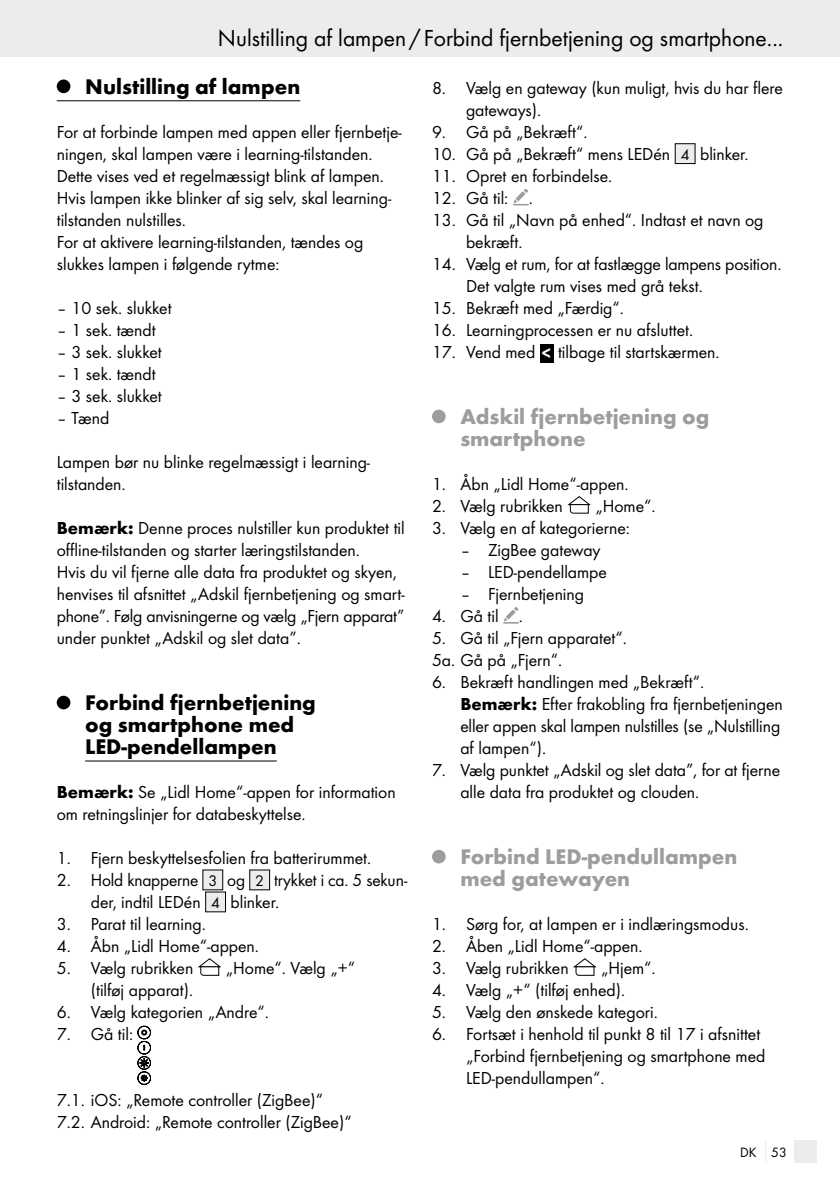
<style>
.page{position:relative;width:840px;height:1191px;background:#fff}
.page>*{position:absolute;margin:0;border:0;box-sizing:border-box;transform-origin:0 0}
.t1{font:24px "Futura Boo";color:#000}
.t2{font:700 22px/22px "Futura";color:#000}
.t3{font:700 22px/22px "Futura";color:#9c9d9d}
.t4{font:18px/22px "Futura Boo";color:#000}
.t5{font:14px "Futura Boo";color:#000}
.s1{font-family:"Futura";font-weight:700}
.s2{font-size:16px}
.s3{font-family:"Futura Dem";color:#fff}
</style>
<div class="page">
<div style="left:794px;top:1140px;width:22px;height:22px;background:#ececec"></div>
<div style="left:0;top:0;width:839px;height:57px;background:#ececec"></div>
<hr style="left:57px;top:100px;width:243px;height:1px;background:#000">
<hr style="left:85px;top:760px;width:191px;height:1px;background:#000">
<div style="left:57px;top:79px;width:13px;height:14px;background:#000;border-radius:50%"></div>
<div style="left:57px;top:695px;width:13px;height:14px;background:#000;border-radius:50%"></div>
<div style="left:203px;top:870px;width:19px;height:20px;background:#ececec"></div>
<div style="left:249px;top:870px;width:20px;height:20px;background:#ececec"></div>
<div style="left:249px;top:869px;width:21px;height:21px;border:1px solid #000"></div>
<div style="left:205px;top:892px;width:20px;height:20px;background:#ececec"></div>
<div style="left:205px;top:891px;width:21px;height:21px;border:1px solid #000"></div>
<svg style="left:198px;top:958px;width:24px;height:18px"></svg>
<svg style="left:137px;top:1025px;width:14px;height:60px"></svg>
<div style="left:674px;top:144px;width:20px;height:20px;background:#ececec"></div>
<div style="left:674px;top:143px;width:21px;height:21px;border:1px solid #000"></div>
<svg style="left:513px;top:189px;width:15px;height:16px"></svg>
<div style="left:539px;top:344px;width:14px;height:18px;background:#000"></div>
<div style="left:432px;top:409px;width:13px;height:14px;background:#9c9d9d;border-radius:50%"></div>
<svg style="left:567px;top:496px;width:24px;height:18px"></svg>
<svg style="left:503px;top:607px;width:15px;height:16px"></svg>
<div style="left:432px;top:849px;width:13px;height:14px;background:#9c9d9d;border-radius:50%"></div>
<svg style="left:573px;top:958px;width:24px;height:18px"></svg>
<h1 class="t1" style="left:218px;top:24px;width:566px">Nulstilling af lampen / Forbind fjernbetjening og smartphone...</h1>
<p class="t2" style="left:85px;top:75px;width:216px">Nulstilling af lampen</p>
<p class="t4" style="left:57px;top:121px;width:346px">For at forbinde lampen med appen eller fjernbetje&shy;ningen, skal lampen være i learning-tilstanden.<br>Dette vises ved et regelmæssigt blink af lampen.<br>Hvis lampen ikke blinker af sig selv, skal learning&shy;tilstanden nulstilles.<br>For at aktivere learning-tilstanden, tændes og slukkes lampen i følgende rytme:</p>
<p class="t4" style="left:57px;top:297px;width:116px">– 10 sek. slukket</p>
<p class="t4" style="left:57px;top:319px;width:100px">– 1 sek. tændt</p>
<p class="t4" style="left:57px;top:341px;width:106px">– 3 sek. slukket</p>
<p class="t4" style="left:57px;top:363px;width:100px">– 1 sek. tændt</p>
<p class="t4" style="left:57px;top:385px;width:106px">– 3 sek. slukket</p>
<p class="t4" style="left:57px;top:407px;width:54px">– Tænd</p>
<p class="t4" style="left:57px;top:451px;width:315px">Lampen bør nu blinke regelmæssigt i learning&shy;tilstanden.</p>
<p class="t4" style="left:57px;top:517px;width:349px"><span class="s1">Bemærk:</span> Denne proces nulstiller kun produktet til offline-tilstanden og starter læringstilstanden.<br>Hvis du vil fjerne alle data fra produktet og skyen, henvises til afsnittet „Adskil fjernbetjening og smart&shy;phone”. Følg anvisningerne og vælg „Fjern apparat” under punktet „Adskil og slet data”.</p>
<p class="t4" style="left:466px;top:77px;width:318px;text-indent:-34px">8. Vælg en gateway (kun muligt, hvis du har flere gateways).</p>
<p class="t4" style="left:432px;top:121px;width:157px">9. Gå på „Bekræft“.</p>
<p class="t4" style="left:432px;top:143px;width:318px">10. Gå på „Bekræft“ mens LEDén <span class="s2">4</span> blinker.</p>
<p class="t4" style="left:432px;top:165px;width:182px">11. Opret en forbindelse.</p>
<p class="t4" style="left:432px;top:187px;width:102px">12. Gå til: .</p>
<p class="t4" style="left:466px;top:209px;width:299px;text-indent:-34px">13. Gå til „Navn på enhed“. Indtast et navn og bekræft.</p>
<p class="t4" style="left:466px;top:253px;width:317px;text-indent:-34px">14. Vælg et rum, for at fastlægge lampens position.<br>Det valgte rum vises med grå tekst.</p>
<p class="t4" style="left:432px;top:297px;width:193px">15. Bekræft med „Færdig“.</p>
<p class="t4" style="left:432px;top:319px;width:262px">16. Learningprocessen er nu afsluttet.</p>
<p class="t4" style="left:432px;top:341px;width:289px">17. Vend med <span class="s3">&lt;</span> tilbage til startskærmen.</p>
<p class="t3" style="left:460px;top:405px;width:250px">Adskil fjernbetjening og smartphone</p>
<p class="t4" style="left:432px;top:473px;width:198px">1. Åbn „Lidl Home“-appen.</p>
<p class="t4" style="left:432px;top:495px;width:132px">2. Vælg rubrikken</p>
<p class="t4" style="left:595px;top:495px;width:62px">„Home“.</p>
<p class="t4" style="left:432px;top:517px;width:199px">3. Vælg en af kategorierne:</p>
<p class="t4" style="left:460px;top:539px;width:142px">– ZigBee gateway</p>
<p class="t4" style="left:460px;top:561px;width:148px">– LED-pendellampe</p>
<p class="t4" style="left:460px;top:583px;width:125px">– Fjernbetjening</p>
<p class="t4" style="left:432px;top:605px;width:92px">4. Gå til .</p>
<p class="t4" style="left:432px;top:627px;width:196px">5. Gå til „Fjern apparatet“.<br>5a. Gå på „Fjern“.</p>
<p class="t4" style="left:460px;top:671px;width:324px;text-indent:-28px">6. Bekræft handlingen med „Bekræft“.<br><span class="s1">Bemærk:</span> Efter frakobling fra fjernbetjeningen eller appen skal lampen nulstilles (se „Nulstilling af lampen“).</p>
<p class="t4" style="left:460px;top:759px;width:321px;text-indent:-28px">7. Vælg punktet „Adskil og slet data”, for at fjerne alle data fra produktet og clouden.</p>
<p class="t2" style="left:85px;top:691px;width:232px">Forbind fjernbetjening og smartphone med<br>LED-pendellampen</p>
<p class="t4" style="left:57px;top:781px;width:340px"><span class="s1">Bemærk:</span> Se „Lidl Home“-appen for information om retningslinjer for databeskyttelse.</p>
<p class="t4" style="left:57px;top:847px;width:316px">1. Fjern beskyttelsesfolien fra batterirummet.</p>
<p class="t4" style="left:91px;top:869px;width:318px;text-indent:-34px">2. Hold knapperne <span class="s2">3</span> og <span class="s2">2</span> trykket i ca. 5 sekun&shy;der, indtil LEDén <span class="s2">4</span> blinker.</p>
<p class="t4" style="left:57px;top:913px;width:150px">3. Parat til learning.</p>
<p class="t4" style="left:57px;top:935px;width:204px">4. Åbn „Lidl Home“-appen.</p>
<p class="t4" style="left:57px;top:957px;width:138px">5. Vælg rubrikken</p>
<p class="t4" style="left:226px;top:957px;width:131px">„Home“. Vælg „+“</p>
<p class="t4" style="left:91px;top:979px;width:104px">(tilføj apparat).</p>
<p class="t4" style="left:57px;top:1001px;width:213px">6. Vælg kategorien „Andre“.</p>
<p class="t4" style="left:57px;top:1023px;width:78px">7. Gå til:</p>
<p class="t3" style="left:460px;top:845px;width:278px">Forbind LED-pendullampen med gatewayen</p>
<p class="t4" style="left:432px;top:913px;width:318px">1. Sørg for, at lampen er i indlæringsmodus.</p>
<p class="t4" style="left:432px;top:935px;width:212px">2. Åben „Lidl Home“-appen.</p>
<p class="t4" style="left:432px;top:957px;width:138px">3. Vælg rubrikken</p>
<p class="t4" style="left:600px;top:957px;width:56px">„Hjem“.</p>
<p class="t4" style="left:432px;top:979px;width:195px">4. Vælg „+“ (tilføj enhed).</p>
<p class="t4" style="left:432px;top:1001px;width:227px">5. Vælg den ønskede kategori.</p>
<p class="t4" style="left:466px;top:1023px;width:300px;text-indent:-34px">6. Fortsæt i henhold til punkt 8 til 17 i afsnittet „Forbind fjernbetjening og smartphone med<br>LED-pendullampen“.</p>
<p class="t4" style="left:57px;top:1089px;width:296px">7.1. iOS: „Remote controller (ZigBee)“<br>7.2. Android: „Remote controller (ZigBee)“</p>
<p class="t5" style="left:739px;top:1143px;width:48px">DK 53</p>
</div>
